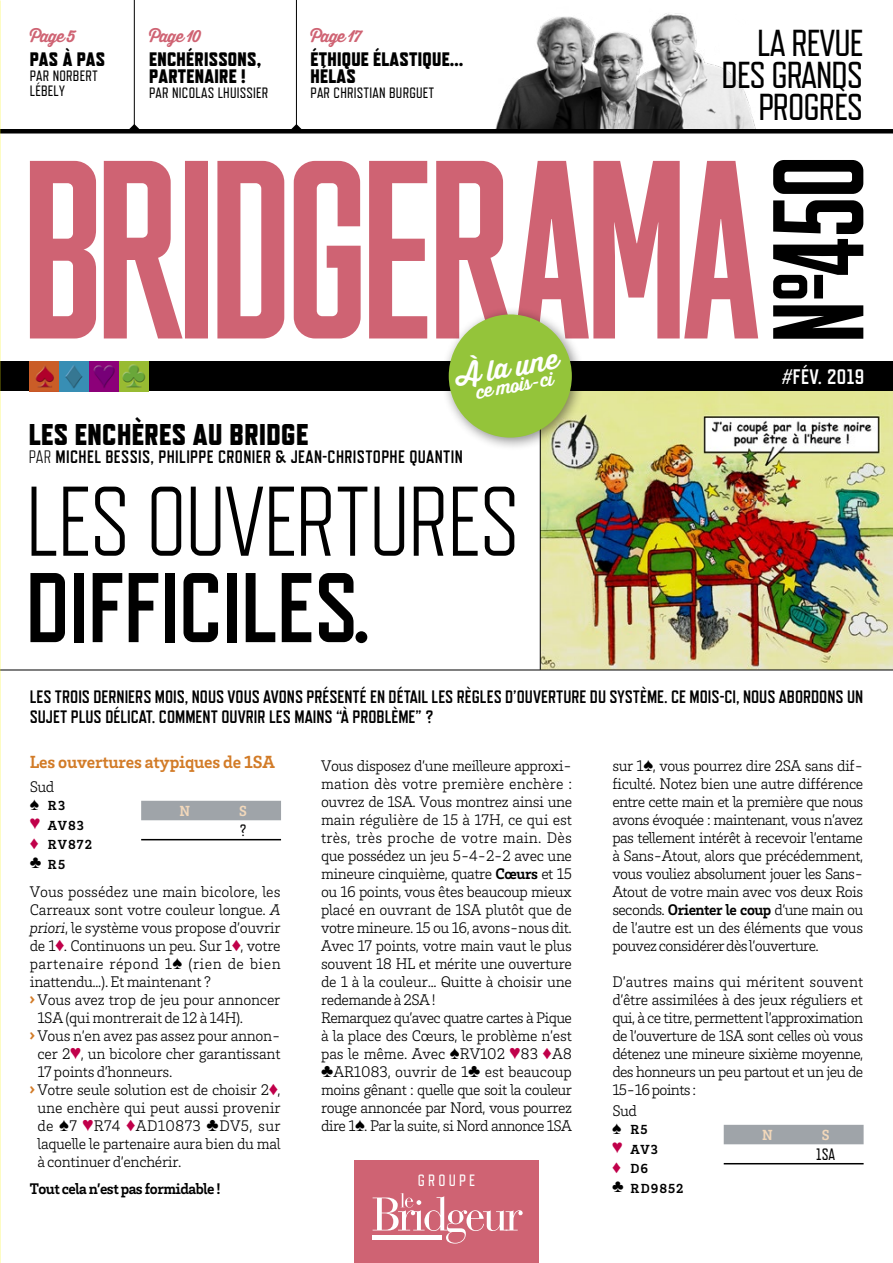
<style>
.page{position:relative;width:893px;height:1263px;background:#fff}
.page>*{position:absolute;margin:0;border:0;box-sizing:border-box;transform-origin:0 0}
.t1{font:123px "M Fred";color:#000}
.t2{font:300 98.7px "Refrigerator Deluxe";letter-spacing:-.025em;color:#000}
.t3{font:700 98.7px "Refrigerator Deluxe";letter-spacing:-.01em;color:#000}
.t4{font:37.5px/32.2px "Refrigerator Deluxe";letter-spacing:-.025em;color:#000;text-align:right}
.t5{font:800 30px "Refrigerator Deluxe";letter-spacing:.015em;color:#000}
.t6{font:700 27.6px "Thirsty Soft";color:#fff}
.t7{font:700 21px "Refrigerator Deluxe";letter-spacing:.02em;color:#fff}
.t8{font:800 19.5px/17.4px "Refrigerator Deluxe";letter-spacing:.015em;color:#000}
.t9{font:700 18.45px "Thirsty Soft";color:#fff}
.t10{font:700 18px/20.2px "Refrigerator Deluxe";color:#000}
.t11{font:700 18px "Refrigerator Deluxe";letter-spacing:.02em;color:#000}
.t12{font:700 18px "Brix Slab";letter-spacing:-.01em;color:#d27b27}
.t13{font:700 16.5px "Thirsty Soft";letter-spacing:-.06em;color:#cf6373}
.t14{font:16.5px "Refrigerator Deluxe";color:#000;scale:.95 1}
.t15{font:16.35px "Refrigerator Deluxe";letter-spacing:.195em;color:#fff}
.t16{font:300 15.75px/18px "Brix Slab";letter-spacing:-.02em;color:#000;text-align:justify}
.t17{font:300 15.75px "Brix Slab";color:#000}
.t18{font:300 15.75px "Brix Slab";letter-spacing:.025em;color:#000}
.t19{font:700 15.75px "Brix Slab";letter-spacing:-.03em;color:#000}
.t20{font:300 15.75px "Brix Slab";letter-spacing:.02em;color:#000}
.t21{font:15px/15px "Refrigerator Deluxe";letter-spacing:.015em;color:#000}
.t22{font:700 15px "Brix Slab";color:#f2d8bb;scale:.95 1}
.t23{font:700 13.5px/19.5px "Brix Slab";letter-spacing:.08em;color:#000}
.s1{font-weight:300}
.s2{font-style:italic}
.s3{color:#c0004a}
.s4{font-weight:900;color:#d27b27}
.s5{font-weight:700}
</style>
<div class="page">
<img style="left:541px;top:391px;width:352px;height:279px">
<img style="left:495px;top:13px;width:261px;height:116px">
<div style="left:0;top:361px;width:893px;height:30px;background:#000"></div>
<svg style="left:30px;top:161px;width:728px;height:177px;fill:#cf6373"></svg>
<hr style="left:0;top:129px;width:893px;height:4px;background:#000">
<div style="left:141px;top:801px;width:140px;height:19px;background:#9fa4a9"></div>
<hr style="left:141px;top:839px;width:140px;height:1px;background:#000">
<div style="left:724px;top:1125px;width:140px;height:19px;background:#9fa4a9"></div>
<hr style="left:724px;top:1163px;width:140px;height:1px;background:#000">
<img style="left:30px;top:361px;width:30px;height:30px">
<svg style="left:60px;top:361px;width:29px;height:30px"></svg>
<svg style="left:89px;top:361px;width:30px;height:30px"></svg>
<svg style="left:119px;top:361px;width:30px;height:30px"></svg>
<hr style="left:134px;top:0;width:1px;height:132px;background:#000">
<svg style="left:129px;top:124px;width:11px;height:5px"></svg>
<hr style="left:296px;top:0;width:1px;height:132px;background:#000">
<svg style="left:291px;top:124px;width:11px;height:5px"></svg>
<div style="left:354px;top:1160px;width:185px;height:103px;background:#cf6373"></div>
<svg style="left:373px;top:1193px;width:150px;height:50px"></svg>
<hr style="left:373px;top:1235px;width:69px;height:4px;background:#fff">
<hr style="left:0;top:670px;width:893px;height:1px;background:#000">
<hr style="left:540px;top:391px;width:1px;height:279px;background:#000">
<div style="left:440px;top:306px;width:145px;height:145px;background:#000;opacity:.45"></div>
<div style="left:449px;top:314px;width:123px;height:124px;background:#94c43a;border-radius:50%"></div>
<img style="left:0;top:0;width:1px;height:1263px">
<p class="t13" style="left:30px;top:24px;width:48px">Page 5</p>
<p class="t8" style="left:30px;top:50px;width:77px">PAS À PAS</p>
<p class="t21" style="left:30px;top:68px;width:70px">PAR NORBERT<br>LÉBELY</p>
<p class="t13" style="left:149px;top:24px;width:53px">Page 10</p>
<p class="t8" style="left:149px;top:50px;width:114px">ENCHÉRISSONS,<br>PARTENAIRE !</p>
<p class="t21" style="left:149px;top:86px;width:121px">PAR NICOLAS LHUISSIER</p>
<p class="t13" style="left:311px;top:24px;width:52px">Page 17</p>
<p class="t8" style="left:311px;top:50px;width:154px">ÉTHIQUE ÉLASTIQUE…<br>HÉLAS</p>
<p class="t21" style="left:311px;top:86px;width:125px">PAR CHRISTIAN BURGUET</p>
<h3 class="t6" style="left:453px;top:356px;width:105px;rotate:-10deg">À la une</h3>
<p class="t9" style="left:473px;top:379px;width:80px;rotate:-10deg">ce mois-ci</p>
<h3 class="t5" style="left:29px;top:417px;width:281px">LES ENCHÈRES AU BRIDGE</h3>
<p class="t11" style="left:29px;top:446px;width:436px"><span class="s1">PAR</span> MICHEL BESSIS, PHILIPPE CRONIER &amp; JEAN-CHRISTOPHE QUANTIN</p>
<h2 class="t2" style="left:26px;top:464px;width:496px">LES OUVERTURES</h2>
<h2 class="t3" style="left:26px;top:550px;width:347px">DIFFICILES.</h2>
<h3 class="t4" style="left:722px;top:26px;width:143px">LA REVUE<br>DES GRANDS<br>PROGRÈS</h3>
<h1 class="t1" style="left:753px;top:278px;width:126px;rotate:-90deg">450</h1>
<h3 class="t7" style="left:782px;top:364px;width:84px">#FÉV. 2019</h3>
<p class="t10" style="left:30px;top:686px;width:835px">LES TROIS DERNIERS MOIS, NOUS VOUS AVONS PRÉSENTÉ EN DÉTAIL LES RÈGLES D’OUVERTURE DU SYSTÈME. CE MOIS-CI, NOUS ABORDONS UN<br>SUJET PLUS DÉLICAT. COMMENT OUVRIR LES MAINS “À PROBLÈME” ?</p>
<p class="t12" style="left:30px;top:750px;width:247px">Les ouvertures atypiques de 1SA</p>
<p class="t16" style="left:30px;top:777px;width:26px">Sud</p>
<p class="t23" style="left:48px;top:795px;width:46px">R3<br>AV83<br>RV872<br>R5</p>
<p class="t22" style="left:179px;top:801px;width:13px">N</p>
<p class="t22" style="left:239px;top:801px;width:10px">S</p>
<p class="t14" style="left:240px;top:820px;width:8px">?</p>
<p class="t17" style="left:30px;top:882px;width:252px">Vous possédez une main bicolore, les</p>
<p class="t16" style="left:30px;top:900px;width:252px">Carreaux sont votre couleur longue. <span class="s2">A</span></p>
<p class="t16" style="left:30px;top:918px;width:252px"><span class="s2">priori</span>, le système vous propose d’ouvrir</p>
<p class="t16" style="left:30px;top:936px;width:252px">de 1<span class="s3">♦</span>. Continuons un peu. Sur 1<span class="s3">♦</span>, votre</p>
<p class="t18" style="left:30px;top:954px;width:252px">partenaire répond 1♠ (rien de bien</p>
<p class="t16" style="left:30px;top:972px;width:183px">inattendu…). Et maintenant ?</p>
<p class="t16" style="left:30px;top:990px;width:252px"><span class="s4">›</span> Vous avez trop de jeu pour annoncer</p>
<p class="t16" style="left:37px;top:1008px;width:207px">1SA (qui montrerait de 12 à 14H).</p>
<p class="t16" style="left:30px;top:1026px;width:252px"><span class="s4">›</span> Vous n’en avez pas assez pour annon-</p>
<p class="t16" style="left:37px;top:1044px;width:245px">cer 2<span class="s3">♥</span>, un bicolore cher garantissant</p>
<p class="t16" style="left:37px;top:1062px;width:136px">17 points d’honneurs.</p>
<p class="t16" style="left:30px;top:1080px;width:252px"><span class="s4">›</span> Votre seule solution est de choisir 2<span class="s3">♦</span>,</p>
<p class="t16" style="left:37px;top:1098px;width:245px">une enchère qui peut aussi provenir</p>
<p class="t20" style="left:37px;top:1116px;width:245px">de ♠7 <span class="s3">♥</span>R74 <span class="s3">♦</span>AD10873 ♣DV5, sur</p>
<p class="t16" style="left:37px;top:1134px;width:245px">laquelle le partenaire aura bien du mal</p>
<p class="t16" style="left:37px;top:1152px;width:146px">à continuer d’enchérir.</p>
<p class="t19" style="left:30px;top:1178px;width:192px">Tout cela n’est pas formidable !</p>
<p class="t16" style="left:321px;top:756px;width:253px;text-align:left">Vous disposez d’une meilleure approxi&shy;mation dès votre première enchère : ouvrez de 1SA. Vous montrez ainsi une main régulière de 15 à 17H, ce qui est très, très proche de votre main. Dès que possédez un jeu 5-4-2-2 avec une mineure cinquième, quatre <span class="s5">Cœurs</span> et 15 ou 16 points, vous êtes beaucoup mieux placé en ouvrant de 1SA plutôt que de votre mineure. 15 ou 16, avons-nous dit.<br>Avec 17 points, votre main vaut le plus souvent 18 HL et mérite une ouverture de 1 à la couleur… Quitte à choisir une redemande à 2SA !<br>Remarquez qu’avec quatre cartes à Pique à la place des Cœurs, le problème n’est pas le même. Avec ♠RV102 <span class="s3">♥</span>83 <span class="s3">♦</span>A8 ♣AR1083, ouvrir de 1♣ est beaucoup moins gênant : quelle que soit la couleur rouge annoncée par Nord, vous pourrez dire 1♠. Par la suite, si Nord annonce 1SA</p>
<p class="t16" style="left:612px;top:756px;width:253px">sur 1♠, vous pourrez dire 2SA sans dif&shy;ficulté. Notez bien une autre différence entre cette main et la première que nous avons évoquée : maintenant, vous n’avez pas tellement intérêt à recevoir l’entame à Sans-Atout, alors que précédemment, vous vouliez absolument jouer les Sans-Atout de votre main avec vos deux Rois seconds. <span class="s5">Orienter le coup</span> d’une main ou de l’autre est un des éléments que vous pouvez considérer dès l’ouverture.</p>
<p class="t16" style="left:612px;top:972px;width:252px">D’autres mains qui méritent souvent d’être assimilées à des jeux réguliers et qui, à ce titre, permettent l’approximation de l’ouverture de 1SA sont celles où vous détenez une mineure sixième moyenne, des honneurs un peu partout et un jeu de 15-16 points :</p>
<p class="t16" style="left:612px;top:1101px;width:26px">Sud</p>
<p class="t23" style="left:630px;top:1119px;width:55px">R5<br>AV3<br>D6<br>RD9852</p>
<p class="t22" style="left:762px;top:1125px;width:13px">N</p>
<p class="t22" style="left:822px;top:1125px;width:10px">S</p>
<p class="t14" style="left:816px;top:1144px;width:21px">1SA</p>
<p class="t15" style="left:418px;top:1171px;width:59px">GROUPE</p>
</div>
